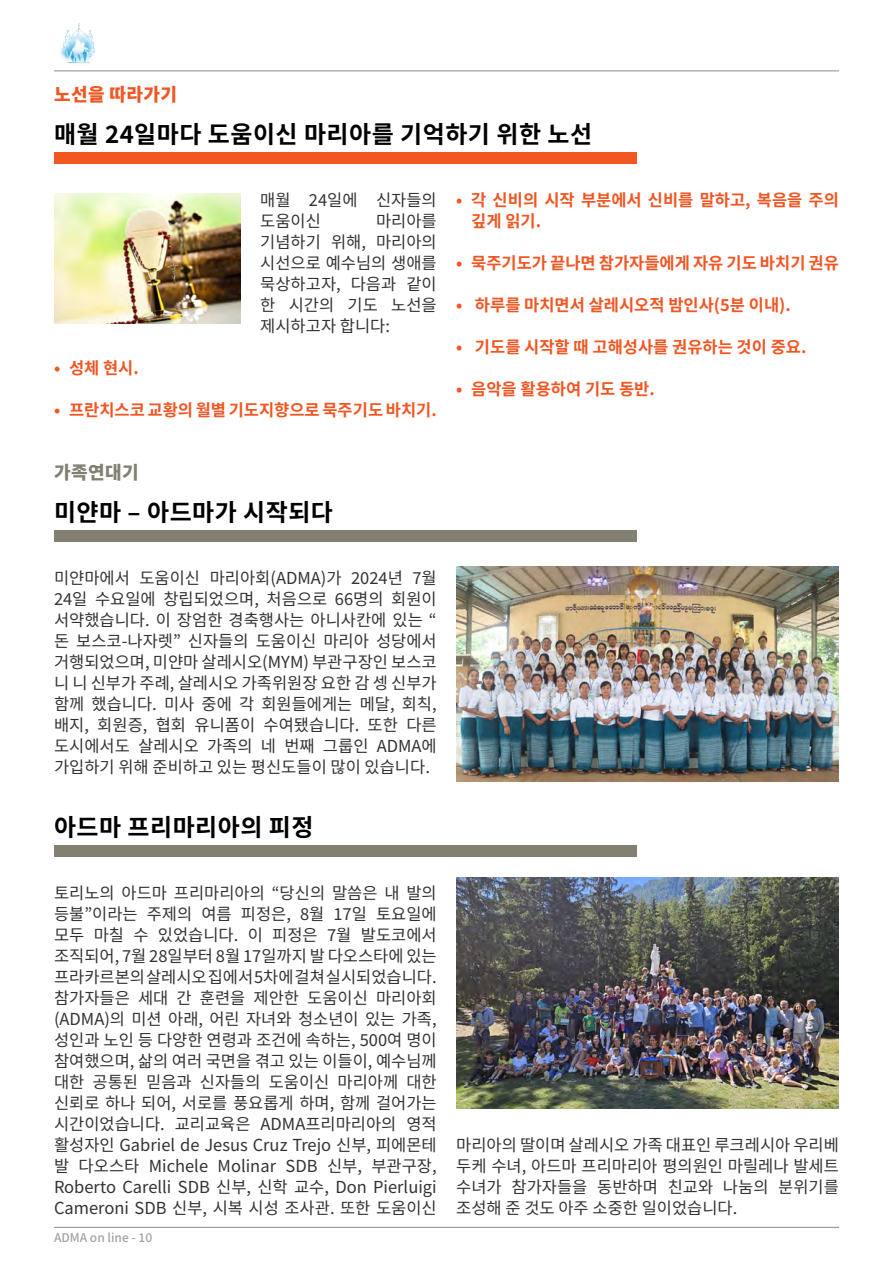
<style>
.page{position:relative;width:893px;height:1263px;background:#fff}
.page>*{position:absolute;margin:0;border:0;box-sizing:border-box;transform-origin:0 0}
.t1{font:700 24px "Noto Sans KR";letter-spacing:.02em;color:#000}
.t2{font:900 18px "Noto Sans KR";letter-spacing:.025em;color:#f15623}
.t3{font:900 18px "Noto Sans KR";letter-spacing:.025em;color:#828070}
.t4{font:16.5px/21px "Noto Sans KR";color:#333;text-align:justify}
.t5{font:700 16.5px/21px "Noto Sans KR";color:#f15623}
.t6{font:500 12px "Noto Sans KR";color:#a1a3a4}
</style>
<div class="page">
<hr style="left:54px;top:71px;width:785px;height:1px;background:#8a8c8e">
<img style="left:54px;top:23px;width:48px;height:48px">
<hr style="left:54px;top:1227px;width:785px;height:1px;background:#8a8c8e">
<div style="left:54px;top:530px;width:582px;height:12px;background:#828070"></div>
<div style="left:54px;top:845px;width:582px;height:11px;background:#828070"></div>
<div style="left:54px;top:152px;width:582px;height:12px;background:#f15623"></div>
<img style="left:54px;top:194px;width:187px;height:129px">
<img style="left:456px;top:567px;width:383px;height:214px">
<img style="left:456px;top:878px;width:383px;height:231px">
<p class="t2" style="left:54px;top:84px;width:125px">노선을 따라가기</p>
<p class="t1" style="left:54px;top:120px;width:540px">매월 24일마다 도움이신 마리아를 기억하기 위한 노선</p>
<p class="t4" style="left:260px;top:189px;width:178px">매월 24일에 신자들의 도움이신</p>
<p class="t4" style="left:260px;top:210px;width:178px;text-indent:116px">마리아를 기념하기 위해, 마리아의 시선으로 예수님의 생애를 묵상하고자, 다음과 같이 한 시간의 기도 노선을 제시하고자 합니다:</p>
<p class="t5" style="left:54px;top:357px;width:86px">• 성체 현시.</p>
<p class="t5" style="left:54px;top:399px;width:384px">• 프란치스코 교황의 월별 기도지향으로 묵주기도 바치기.</p>
<p class="t3" style="left:54px;top:462px;width:86px">가족연대기</p>
<p class="t1" style="left:54px;top:498px;width:281px">미얀마 – 아드마가 시작되다</p>
<p class="t4" style="left:54px;top:567px;width:384px">미얀마에서 도움이신 마리아회(ADMA)가 2024년 7월 24일 수요일에 창립되었으며, 처음으로 66명의 회원이 서약했습니다. 이 장엄한 경축행사는 아니사칸에 있는 “ 돈 보스코-나자렛” 신자들의 도움이신 마리아 성당에서 거행되었으며, 미얀마 살레시오(MYM) 부관구장인 보스코 니 니 신부가 주례, 살레시오 가족위원장 요한 감 셍 신부가 함께 했습니다. 미사 중에 각 회원들에게는 메달, 회칙, 배지, 회원증, 협회 유니폼이 수여됐습니다. 또한 다른 도시에서도 살레시오 가족의 네 번째 그룹인 ADMA에 가입하기 위해 준비하고 있는 평신도들이 많이 있습니다.</p>
<p class="t1" style="left:54px;top:813px;width:261px">아드마 프리마리아의 피정</p>
<p class="t4" style="left:54px;top:882px;width:384px">토리노의 아드마 프리마리아의 “당신의 말씀은 내 발의 등불”이라는 주제의 여름 피정은, 8월 17일 토요일에 모두 마칠 수 있었습니다. 이 피정은 7월 발도코에서 조직되어, 7월 28일부터 8월 17일까지 발 다오스타에 있는 프라카르본의 살레시오 집에서 5차에 걸쳐 실시되었습니다. 참가자들은 세대 간 훈련을 제안한 도움이신 마리아회 (ADMA)의 미션 아래, 어린 자녀와 청소년이 있는 가족, 성인과 노인 등 다양한 연령과 조건에 속하는, 500여 명이 참여했으며, 삶의 여러 국면을 겪고 있는 이들이, 예수님께 대한 공통된 믿음과 신자들의 도움이신 마리아께 대한 신뢰로 하나 되어, 서로를 풍요롭게 하며, 함께 걸어가는 시간이었습니다. 교리교육은 ADMA프리마리아의 영적 활성자인 Gabriel de Jesus Cruz Trejo 신부, 피에몬테 발 다오스타 Michele Molinar SDB 신부, 부관구장, Roberto Carelli SDB 신부, 신학 교수, Don Pierluigi Cameroni SDB 신부, 시복 시성 조사관. 또한 도움이신</p>
<p class="t6" style="left:54px;top:1230px;width:100px">ADMA on line - 10</p>
<p class="t5" style="left:471px;top:189px;width:369px;text-indent:-15px">• 각 신비의 시작 부분에서 신비를 말하고, 복음을 주의 깊게 읽기.</p>
<p class="t5" style="left:456px;top:252px;width:384px">• 묵주기도가 끝나면 참가자들에게 자유 기도 바치기 권유</p>
<p class="t5" style="left:456px;top:294px;width:336px">• 하루를 마치면서 살레시오적 밤인사(5분 이내).</p>
<p class="t5" style="left:456px;top:336px;width:352px">• 기도를 시작할 때 고해성사를 권유하는 것이 중요.</p>
<p class="t5" style="left:456px;top:378px;width:200px">• 음악을 활용하여 기도 동반.</p>
<p class="t4" style="left:456px;top:1134px;width:384px">마리아의 딸이며 살레시오 가족 대표인 루크레시아 우리베 두케 수녀, 아드마 프리마리아 평의원인 마릴레나 발세트 수녀가 참가자들을 동반하며 친교와 나눔의 분위기를 조성해 준 것도 아주 소중한 일이었습니다.</p>
</div>
